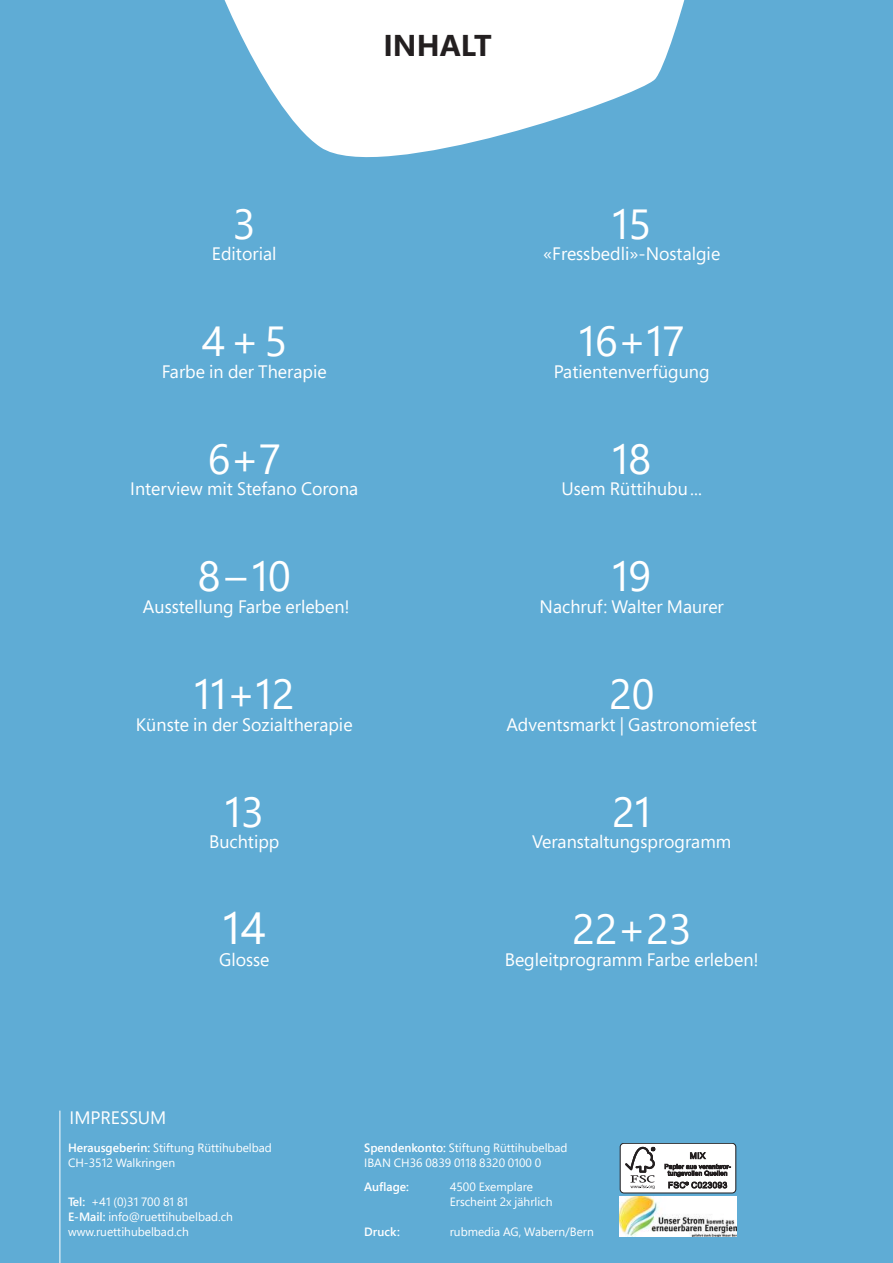
<style>
.page{position:relative;width:893px;height:1263px;background:#5facd5}
.page>*{position:absolute;margin:0;border:0;box-sizing:border-box;transform-origin:0 0}
.t1{font:45px "Segoe Pro";color:#fff}
.t2{font:42px "Segoe Pro";color:#fff}
.t3{font:700 30px "Segoe Pro";color:#231f20}
.t4{font:18px "Segoe Pro";color:#fff}
.t5{font:12px/15px "Segoe Pro";color:#fff}
.t6{font:600 12px "Segoe Pro";color:#fff}
.s1{font-weight:600}
</style>
<div class="page">
<hr style="left:60px;top:1110px;width:1px;height:153px;background:#fff">
<svg style="left:224px;top:0;width:461px;height:158px;fill:#fff"></svg>
<img style="left:620px;top:1197px;width:116px;height:39px">
<div style="left:620px;top:1143px;width:116px;height:50px;background:#fff;border-radius:4px"></div>
<div style="left:620px;top:1143px;width:116px;height:50px;border:1px solid #231f20;border-radius:4px"></div>
<svg style="left:625px;top:1147px;width:30px;height:42px"></svg>
<svg style="left:665px;top:1152px;width:66px;height:36px"></svg>
<h3 class="t3" style="left:383px;top:33px;width:110px">INHALT</h3>
<h2 class="t2" style="left:233px;top:206px;width:24px">3</h2>
<p class="t4" style="left:212px;top:246px;width:66px">Editorial</p>
<h2 class="t2" style="left:202px;top:324px;width:87px">4 + 5</h2>
<p class="t4" style="left:162px;top:364px;width:166px">Farbe in der Therapie</p>
<h2 class="t2" style="left:208px;top:442px;width:74px">6+7</h2>
<p class="t4" style="left:130px;top:482px;width:230px">Interview mit Stefano Corona</p>
<h2 class="t2" style="left:198px;top:559px;width:95px">8 – 10</h2>
<p class="t4" style="left:143px;top:599px;width:208px">Ausstellung Farbe erleben!</p>
<h2 class="t2" style="left:194px;top:677px;width:102px">11+12</h2>
<p class="t4" style="left:136px;top:717px;width:218px">Künste in der Sozialtherapie</p>
<h2 class="t2" style="left:225px;top:794px;width:41px">13</h2>
<p class="t4" style="left:209px;top:834px;width:72px">Buchtipp</p>
<h1 class="t1" style="left:223px;top:910px;width:44px">14</h1>
<p class="t4" style="left:219px;top:952px;width:52px">Glosse</p>
<p class="t4" style="left:70px;top:1110px;width:98px">IMPRESSUM</p>
<h2 class="t2" style="left:612px;top:206px;width:41px">15</h2>
<p class="t4" style="left:543px;top:246px;width:179px">«Fressbedli»-Nostalgie</p>
<h2 class="t2" style="left:579px;top:324px;width:107px">16+17</h2>
<p class="t4" style="left:554px;top:364px;width:157px">Patientenverfügung</p>
<h2 class="t2" style="left:612px;top:442px;width:41px">18</h2>
<p class="t4" style="left:561px;top:482px;width:142px">Usem Rüttihubu ...</p>
<h2 class="t2" style="left:612px;top:559px;width:41px">19</h2>
<p class="t4" style="left:540px;top:599px;width:186px">Nachruf: Walter Maurer</p>
<h2 class="t2" style="left:609px;top:677px;width:47px">20</h2>
<p class="t4" style="left:506px;top:717px;width:252px">Adventsmarkt | Gastronomiefest</p>
<h2 class="t2" style="left:612px;top:794px;width:41px">21</h2>
<p class="t4" style="left:532px;top:834px;width:201px">Veranstaltungsprogramm</p>
<h2 class="t2" style="left:572px;top:912px;width:121px">22+23</h2>
<p class="t4" style="left:505px;top:952px;width:255px">Begleitprogramm Farbe erleben!</p>
<p class="t5" style="left:68px;top:1141px;width:205px"><span class="s1">Herausgeberin:</span> Stiftung Rüttihubelbad<br>CH-3512 Walkringen</p>
<p class="t5" style="left:68px;top:1195px;width:166px"><span class="s1">Tel:</span> +41 (0)31 700 81 81<br><span class="s1">E-Mail:</span> info@ruettihubelbad.ch www.ruettihubelbad.ch</p>
<p class="t5" style="left:364px;top:1141px;width:205px"><span class="s1">Spendenkonto:</span> Stiftung Rüttihubelbad<br>IBAN CH36 0839 0118 8320 0100 0</p>
<p class="t6" style="left:364px;top:1179px;width:46px">Auflage:</p>
<p class="t5" style="left:450px;top:1180px;width:104px">4500 Exemplare<br>Erscheint 2x jährlich</p>
<p class="t6" style="left:364px;top:1227px;width:37px">Druck:</p>
<p class="t5" style="left:450px;top:1225px;width:146px">rubmedia AG, Wabern/Bern</p>
</div>
